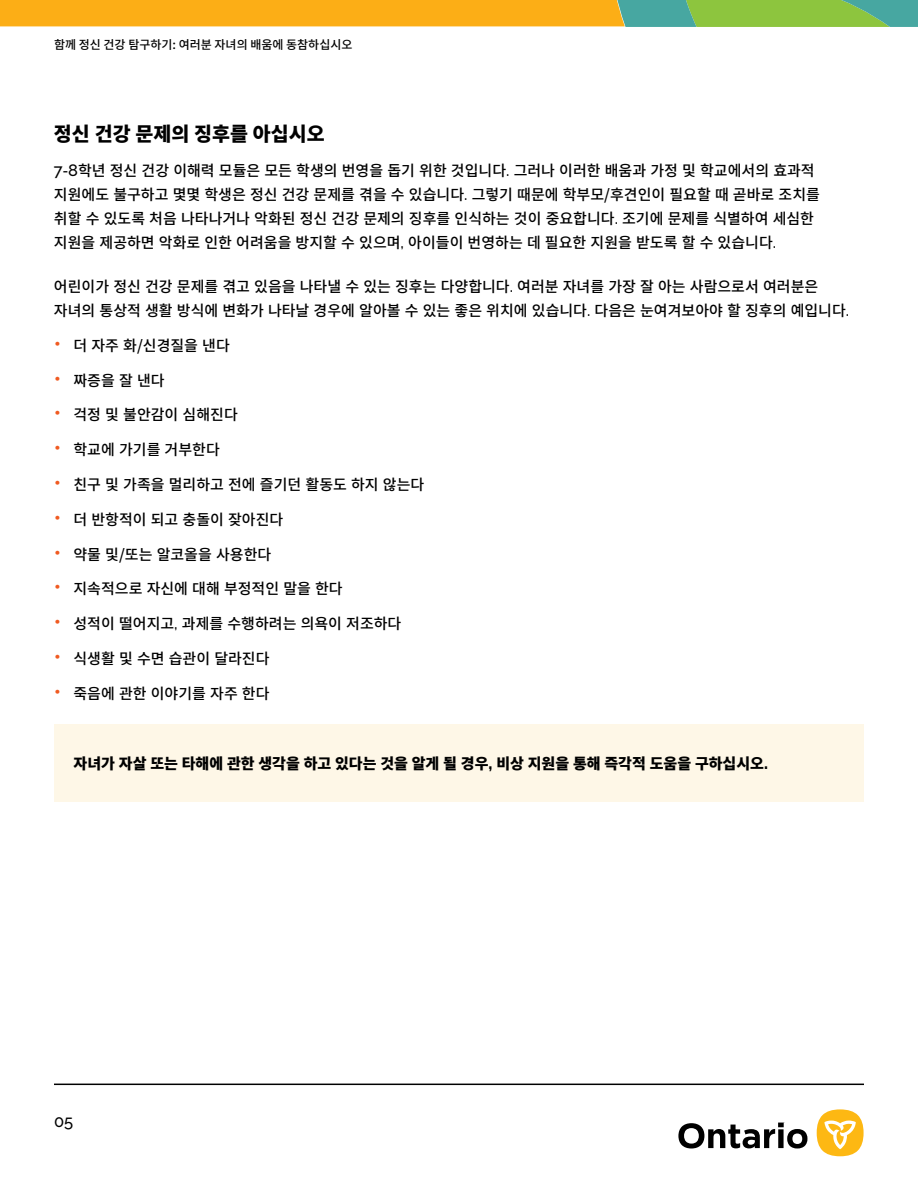
<style>
.page{position:relative;width:918px;height:1188px;background:#fff}
.page>*{position:absolute;margin:0;border:0;box-sizing:border-box;transform-origin:0 0}
.t1{font:900 19.5px "Noto Sans KR";color:#000}
.t2{font:500 16.5px "Raleway";color:#000}
.t3{font:500 15px/24px "Noto Sans KR";color:#000}
.t4{font:900 15px "Noto Sans KR";color:#000}
.t5{font:500 12px "Noto Sans KR";color:#000}
.s1{font-family:"Raleway";font-size:16.5px}
.s2{font-family:"Raleway";font-size:21px;color:#f05a21}
.s3{font-family:"Raleway";font-weight:800;font-size:16.5px}
</style>
<div class="page">
<svg style="left:0;top:0;width:918px;height:27px;background:#cfb233"></svg>
<svg style="left:817px;top:1109px;width:47px;height:47px"></svg>
<svg style="left:678px;top:1123px;width:129px;height:26px"></svg>
<hr style="left:54px;top:1084px;width:810px;height:1px;background:#000">
<div style="left:54px;top:725px;width:810px;height:77px;background:#fef7e7"></div>
<p class="t5" style="left:54px;top:38px;width:300px">함께 정신 건강 탐구하기: 여러분 자녀의 배움에 동참하십시오</p>
<p class="t1" style="left:54px;top:123px;width:272px">정신 건강 문제의 징후를 아십시오</p>
<p class="t3" style="left:54px;top:159px;width:767px"><span class="s1">7</span>-<span class="s1">8</span>학년 정신 건강 이해력 모듈은 모든 학생의 번영을 돕기 위한 것입니다<span class="s1">.</span> 그러나 이러한 배움과 가정 및 학교에서의 효과적 지원에도 불구하고 몇몇 학생은 정신 건강 문제를 겪을 수 있습니다<span class="s1">.</span> 그렇기 때문에 학부모/후견인이 필요할 때 곧바로 조치를 취할 수 있도록 처음 나타나거나 악화된 정신 건강 문제의 징후를 인식하는 것이 중요합니다<span class="s1">.</span> 조기에 문제를 식별하여 세심한 지원을 제공하면 악화로 인한 어려움을 방지할 수 있으며<span class="s1">,</span> 아이들이 번영하는 데 필요한 지원을 받도록 할 수 있습니다<span class="s1">.</span></p>
<p class="t3" style="left:54px;top:275px;width:797px">어린이가 정신 건강 문제를 겪고 있음을 나타낼 수 있는 징후는 다양합니다<span class="s1">.</span> 여러분 자녀를 가장 잘 아는 사람으로서 여러분은 자녀의 통상적 생활 방식에 변화가 나타날 경우에 알아볼 수 있는 좋은 위치에 있습니다<span class="s1">.</span> 다음은 눈여겨보아야 할 징후의 예입니다<span class="s1">.</span></p>
<p class="t3" style="left:54px;top:334px;width:177px"><span class="s2">•</span> 더 자주 화/신경질을 낸다</p>
<p class="t3" style="left:54px;top:368px;width:112px"><span class="s2">•</span> 짜증을 잘 낸다</p>
<p class="t3" style="left:54px;top:403px;width:185px"><span class="s2">•</span> 걱정 및 불안감이 심해진다</p>
<p class="t3" style="left:54px;top:438px;width:167px"><span class="s2">•</span> 학교에 가기를 거부한다</p>
<p class="t3" style="left:54px;top:473px;width:372px"><span class="s2">•</span> 친구 및 가족을 멀리하고 전에 즐기던 활동도 하지 않는다</p>
<p class="t3" style="left:54px;top:508px;width:231px"><span class="s2">•</span> 더 반항적이 되고 충돌이 잦아진다</p>
<p class="t3" style="left:54px;top:542px;width:219px"><span class="s2">•</span> 약물 및/또는 알코올을 사용한다</p>
<p class="t3" style="left:54px;top:577px;width:290px"><span class="s2">•</span> 지속적으로 자신에 대해 부정적인 말을 한다</p>
<p class="t3" style="left:54px;top:612px;width:349px"><span class="s2">•</span> 성적이 떨어지고<span class="s1">,</span> 과제를 수행하려는 의욕이 저조하다</p>
<p class="t3" style="left:54px;top:647px;width:217px"><span class="s2">•</span> 식생활 및 수면 습관이 달라진다</p>
<p class="t3" style="left:54px;top:682px;width:217px"><span class="s2">•</span> 죽음에 관한 이야기를 자주 한다</p>
<p class="t4" style="left:74px;top:755px;width:696px">자녀가 자살 또는 타해에 관한 생각을 하고 있다는 것을 알게 될 경우<span class="s3">,</span> 비상 지원을 통해 즉각적 도움을 구하십시오<span class="s3">.</span></p>
<p class="t2" style="left:54px;top:1112px;width:21px">05</p>
</div>
